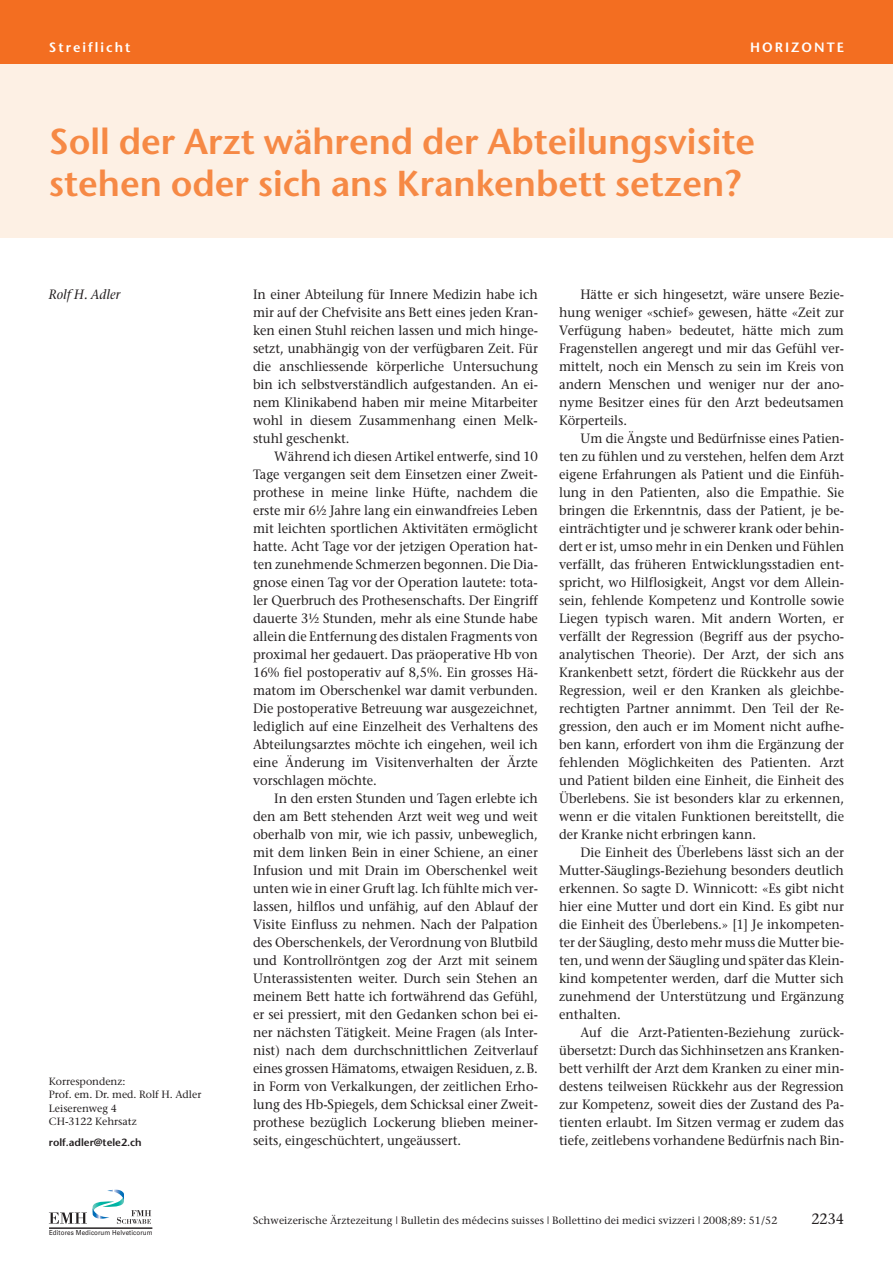
<style>
.page{position:relative;width:893px;height:1263px;background:#fff}
.page>*{position:absolute;margin:0;border:0;box-sizing:border-box;transform-origin:0 0}
.t1{font:600 36px/42px "Stone Sans";color:#f68945}
.t2{font:15px "Stone Serif";color:#231f20;scale:.95 1}
.t3{font:13.5px/18px "Stone Serif";color:#231f20;text-align:justify;scale:.95 1}
.t4{font:600 13.5px "Stone Sans";letter-spacing:.15em;color:#fff}
.t5{font:italic 13.5px "Stone Serif";color:#231f20;scale:.95 1}
.t6{font:10.5px/13.5px "Stone Serif";letter-spacing:.01em;color:#231f20}
.t7{font:600 10.5px "Stone Sans";color:#231f20}
.t8{font:6.9px "Univers";letter-spacing:.015em;color:#231f20;scale:.9 1}
</style>
<div class="page">
<div style="left:0;top:60px;width:893px;height:178px;background:#fdf0e4"></div>
<div style="left:0;top:0;width:893px;height:64px;background:#f36e21"></div>
<svg style="left:49px;top:1189px;width:102px;height:35px"></svg>
<hr style="left:49px;top:1228px;width:103px;height:1px;background:#231f20">
<p class="t4" style="left:49px;top:42px;width:83px">Streiflicht</p>
<p class="t4" style="left:750px;top:42px;width:95px">HORIZONTE</p>
<h1 class="t1" style="left:49px;top:124px;width:708px">Soll der Arzt während der Abteilungsvisite stehen oder sich ans Krankenbett setzen?</h1>
<p class="t5" style="left:49px;top:289px;width:77px">Rolf H. Adler</p>
<p class="t6" style="left:49px;top:1075px;width:154px">Korrespondenz:<br>Prof. em. Dr. med. Rolf H. Adler<br>Leiserenweg 4<br>CH-3122 Kehrsatz</p>
<p class="t7" style="left:49px;top:1138px;width:94px">rolf.adler@tele2.ch</p>
<p class="t8" style="left:49px;top:1229px;width:117px">Editores Medicorum Helveticorum</p>
<p class="t3" style="left:253px;top:287px;width:301px">In einer Abteilung für Innere Medizin habe ich mir auf der Chefvisite ans Bett eines jeden Kran&shy;ken einen Stuhl reichen lassen und mich hinge&shy;setzt, unabhängig von der verfügbaren Zeit. Für die anschliessende körperliche Untersuchung bin ich selbstverständlich aufgestanden. An ei&shy;nem Klinikabend haben mir meine Mitarbeiter wohl in diesem Zusammenhang einen Melk&shy;stuhl geschenkt.</p>
<p class="t3" style="left:253px;top:449px;width:301px;text-indent:21px">Während ich diesen Artikel entwerfe, sind 10<br>Tage vergangen seit dem Einsetzen einer Zweit&shy;prothese in meine linke Hüfte, nachdem die erste mir 6½ Jahre lang ein einwandfreies Leben mit leichten sportlichen Aktivitäten ermöglicht hatte. Acht Tage vor der jetzigen Operation hat&shy;ten zunehmende Schmerzen begonnen. Die Dia - gnose einen Tag vor der Operation lautete: tota&shy;ler Querbruch des Prothesenschafts. Der Eingriff dauerte 3½ Stunden, mehr als eine Stunde habe allein die Entfernung des distalen Fragments von proximal her gedauert. Das präoperative Hb von 16% fiel postoperativ auf 8,5%. Ein grosses Hä&shy;matom im Oberschenkel war damit verbunden.<br>Die postoperative Betreuung war ausgezeichnet, lediglich auf eine Einzelheit des Verhaltens des Abteilungsarztes möchte ich eingehen, weil ich eine Änderung im Visitenverhalten der Ärzte vorschlagen möchte.</p>
<p class="t3" style="left:253px;top:791px;width:301px;text-indent:21px">In den ersten Stunden und Tagen erlebte ich den am Bett stehenden Arzt weit weg und weit oberhalb von mir, wie ich passiv, unbeweglich, mit dem linken Bein in einer Schiene, an einer Infusion und mit Drain im Oberschenkel weit unten wie in einer Gruft lag. Ich fühlte mich ver&shy;lassen, hilflos und unfähig, auf den Ablauf der Visite Einfluss zu nehmen. Nach der Palpation des Oberschenkels, der Verordnung von Blutbild und Kontrollröntgen zog der Arzt mit seinem Unterassistenten weiter. Durch sein Stehen an meinem Bett hatte ich fortwährend das Gefühl, er sei pressiert, mit den Gedanken schon bei ei&shy;ner nächsten Tätigkeit. Meine Fragen (als Inter&shy;nist) nach dem durchschnittlichen Zeitverlauf eines grossen Hämatoms, etwaigen Residuen, z.B. in Form von Verkalkungen, der zeitlichen Erho&shy;lung des Hb-Spiegels, dem Schicksal einer Zweit&shy;prothese bezüglich Lockerung blieben meiner&shy;seits, eingeschüchtert, ungeäussert.</p>
<p class="t3" style="left:559px;top:287px;width:301px;text-indent:21px">Hätte er sich hingesetzt, wäre unsere Bezie&shy;hung weniger «schief» gewesen, hätte «Zeit zur Verfügung haben» bedeutet, hätte mich zum Fragenstellen angeregt und mir das Gefühl ver&shy;mittelt, noch ein Mensch zu sein im Kreis von andern Menschen und weniger nur der ano&shy;nyme Besitzer eines für den Arzt bedeutsamen Körperteils.</p>
<p class="t3" style="left:559px;top:431px;width:301px;text-indent:21px">Um die Ängste und Bedürfnisse eines Patien&shy;ten zu fühlen und zu verstehen, helfen dem Arzt eigene Erfahrungen als Patient und die Einfüh&shy;lung in den Patienten, also die Empathie. Sie bringen die Erkenntnis, dass der Patient, je be&shy;einträchtigter und je schwerer krank oder behin&shy;dert er ist, umso mehr in ein Denken und Fühlen verfällt, das früheren Entwicklungsstadien ent&shy;spricht, wo Hilflosigkeit, Angst vor dem Allein&shy;sein, fehlende Kompetenz und Kontrolle sowie Liegen typisch waren. Mit andern Worten, er verfällt der Regression (Begriff aus der psycho&shy;analytischen Theorie). Der Arzt, der sich ans Krankenbett setzt, fördert die Rückkehr aus der Regression, weil er den Kranken als gleichbe&shy;rechtigten Partner annimmt. Den Teil der Re&shy;gression, den auch er im Moment nicht aufhe&shy;ben kann, erfordert von ihm die Ergänzung der fehlenden Möglichkeiten des Patienten. Arzt und Patient bilden eine Einheit, die Einheit des Überlebens. Sie ist besonders klar zu erkennen, wenn er die vitalen Funktionen bereitstellt, die der Kranke nicht erbringen kann.</p>
<p class="t3" style="left:559px;top:844px;width:301px;text-indent:21px">Die Einheit des Überlebens lässt sich an der Mutter-Säuglings-Beziehung besonders deutlich erkennen. So sagte D. Winnicott: «Es gibt nicht hier eine Mutter und dort ein Kind. Es gibt nur die Einheit des Überlebens.» [1] Je inkompeten&shy;ter der Säugling, desto mehr muss die Mutter bie&shy;ten, und wenn der Säugling und später das Klein&shy;kind kompetenter werden, darf die Mutter sich zunehmend der Unterstützung und Ergänzung enthalten.</p>
<p class="t3" style="left:559px;top:1024px;width:301px;text-indent:21px">Auf die Arzt-Patienten-Beziehung zurück&shy;übersetzt: Durch das Sichhinsetzen ans Kranken&shy;bett verhilft der Arzt dem Kranken zu einer min&shy;destens teilweisen Rückkehr aus der Regression zur Kompetenz, soweit dies der Zustand des Pa&shy;tienten erlaubt. Im Sitzen vermag er zudem das tiefe, zeitlebens vorhandene Bedürfnis nach Bin-</p>
<p class="t6" style="left:253px;top:1214px;width:526px">Schweizerische Ärztezeitung | Bulletin des médecins suisses | Bollettino dei medici svizzeri | 2008;89: 51/52</p>
<p class="t2" style="left:811px;top:1213px;width:36px">2234</p>
</div>
